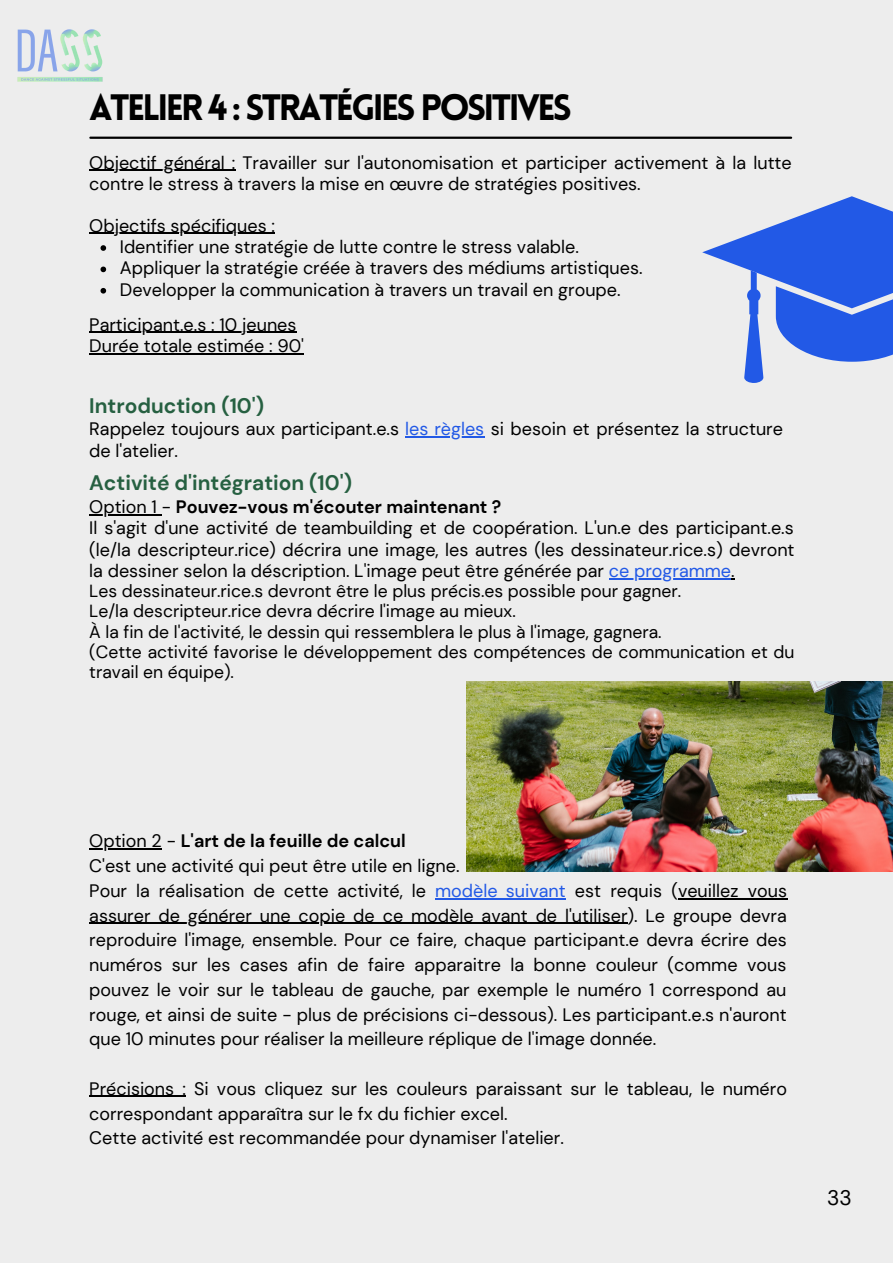
<style>
.page{position:relative;width:893px;height:1264px;background:#fff}
.page>*{position:absolute;margin:0;border:0;box-sizing:border-box;transform-origin:0 0}
.t1{font:900 36px "Lovelo";letter-spacing:-.075em;color:#000}
.t2{font:700 21px "DM Sans";color:#266041}
.t3{font:21px "DM Sans";color:#000}
.t4{font:18px/24.8px "DM Sans";color:#000}
.t5{font:700 18px "DM Sans";color:#000}
.t6{font:17.55px/20.2px "DM Sans";color:#000}
.s1{color:#2259e6}
.s2{font-weight:400}
</style>
<div class="page">
<div style="left:0;top:0;width:892px;height:1262px;background:#ededed"></div>
<hr style="left:90px;top:137px;width:701px;height:2px;background:#000">
<img style="left:467px;top:681px;width:425px;height:190px">
<svg style="left:702px;top:196px;width:190px;height:187px"></svg>
<hr style="left:89px;top:170px;width:146px;height:1px;background:#000">
<svg style="left:100px;top:245px;width:6px;height:6px"></svg>
<svg style="left:100px;top:266px;width:6px;height:6px"></svg>
<svg style="left:100px;top:288px;width:6px;height:5px"></svg>
<hr style="left:89px;top:233px;width:186px;height:1px;background:#000">
<hr style="left:89px;top:332px;width:207px;height:1px;background:#000">
<hr style="left:89px;top:353px;width:215px;height:1px;background:#000">
<hr style="left:405px;top:436px;width:79px;height:1px;background:#2259e6">
<hr style="left:89px;top:514px;width:73px;height:1px;background:#000">
<hr style="left:608px;top:578px;width:123px;height:1px;background:#2259e6">
<hr style="left:89px;top:848px;width:73px;height:1px;background:#000">
<hr style="left:435px;top:898px;width:130px;height:1px;background:#2259e6">
<hr style="left:678px;top:898px;width:109px;height:1px;background:#000">
<hr style="left:89px;top:922px;width:538px;height:1px;background:#000">
<hr style="left:89px;top:1095px;width:97px;height:1px;background:#000">
<img style="left:17px;top:29px;width:86px;height:53px">
<p class="t1" style="left:89px;top:93px;width:484px">ATELIER 4 : STRATÉGIES POSITIVES</p>
<p class="t4" style="left:89px;top:152px;width:704px;line-height:21.3px">Objectif général : Travailler sur l'autonomisation et participer activement à la lutte contre le stress à travers la mise en œuvre de stratégies positives.</p>
<p class="t4" style="left:89px;top:213px;width:187px">Objectifs spécifiques :</p>
<p class="t4" style="left:120px;top:234px;width:460px">Identifier une stratégie de lutte contre le stress valable.</p>
<p class="t4" style="left:120px;top:256px;width:524px">Appliquer la stratégie créée à travers des médiums artistiques.</p>
<p class="t4" style="left:120px;top:277px;width:502px">Developper la communication à travers un travail en groupe.</p>
<p class="t4" style="left:89px;top:312px;width:209px">Participant.e.s : 10 jeunes</p>
<p class="t4" style="left:89px;top:333px;width:216px">Durée totale estimée : 90'</p>
<p class="t2" style="left:89px;top:392px;width:176px">Introduction (10')</p>
<p class="t4" style="left:89px;top:418px;width:695px;line-height:21.3px">Rappelez toujours aux participant.e.s <span class="s1">les règles</span> si besoin et présentez la structure de l'atelier.</p>
<p class="t2" style="left:89px;top:469px;width:264px">Activité d'intégration (10')</p>
<p class="t5" style="left:89px;top:495px;width:413px"><span class="s2">Option 1 -</span> Pouvez-vous m'écouter maintenant ?</p>
<p class="t4" style="left:89px;top:517px;width:706px;line-height:21.3px;text-align:justify">Il s'agit d'une activité de teambuilding et de coopération. L'un.e des participant.e.s (le/la descripteur.rice) décrira une image, les autres (les dessinateur.rice.s) devront la dessiner selon la déscription. L'image peut être générée par <span class="s1">ce programme</span>.</p>
<p class="t6" style="left:89px;top:581px;width:593px">Les dessinateur.rice.s devront être le plus précis.es possible pour gagner.</p>
<p class="t6" style="left:89px;top:601px;width:428px">Le/la descripteur.rice devra décrire l'image au mieux.</p>
<p class="t6" style="left:89px;top:621px;width:574px">À la fin de l'activité, le dessin qui ressemblera le plus à l'image, gagnera.</p>
<p class="t6" style="left:89px;top:642px;width:706px">(Cette activité favorise le développement des compétences de communication et du travail en équipe).</p>
<p class="t5" style="left:89px;top:829px;width:318px"><span class="s2">Option 2 -</span> L'art de la feuille de calcul</p>
<p class="t4" style="left:89px;top:853px;width:372px">C'est une activité qui peut être utile en ligne.</p>
<p class="t4" style="left:89px;top:878px;width:699px;text-align:justify">Pour la réalisation de cette activité, le <span class="s1">modèle suivant</span> est requis (veuillez vous assurer de générer une copie de ce modèle avant de l'utiliser). Le groupe devra reproduire l'image, ensemble. Pour ce faire, chaque participant.e devra écrire des numéros sur les cases afin de faire apparaitre la bonne couleur (comme vous pouvez le voir sur le tableau de gauche, par exemple le numéro 1 correspond au rouge, et ainsi de suite - plus de précisions ci-dessous). Les participant.e.s n'auront que 10 minutes pour réaliser la meilleure réplique de l'image donnée.</p>
<p class="t4" style="left:89px;top:1076px;width:699px">Précisions : Si vous cliquez sur les couleurs paraissant sur le tableau, le numéro correspondant apparaîtra sur le fx du fichier excel.</p>
<p class="t4" style="left:89px;top:1125px;width:476px">Cette activité est recommandée pour dynamiser l'atelier.</p>
<p class="t3" style="left:827px;top:1184px;width:26px">33</p>
</div>
